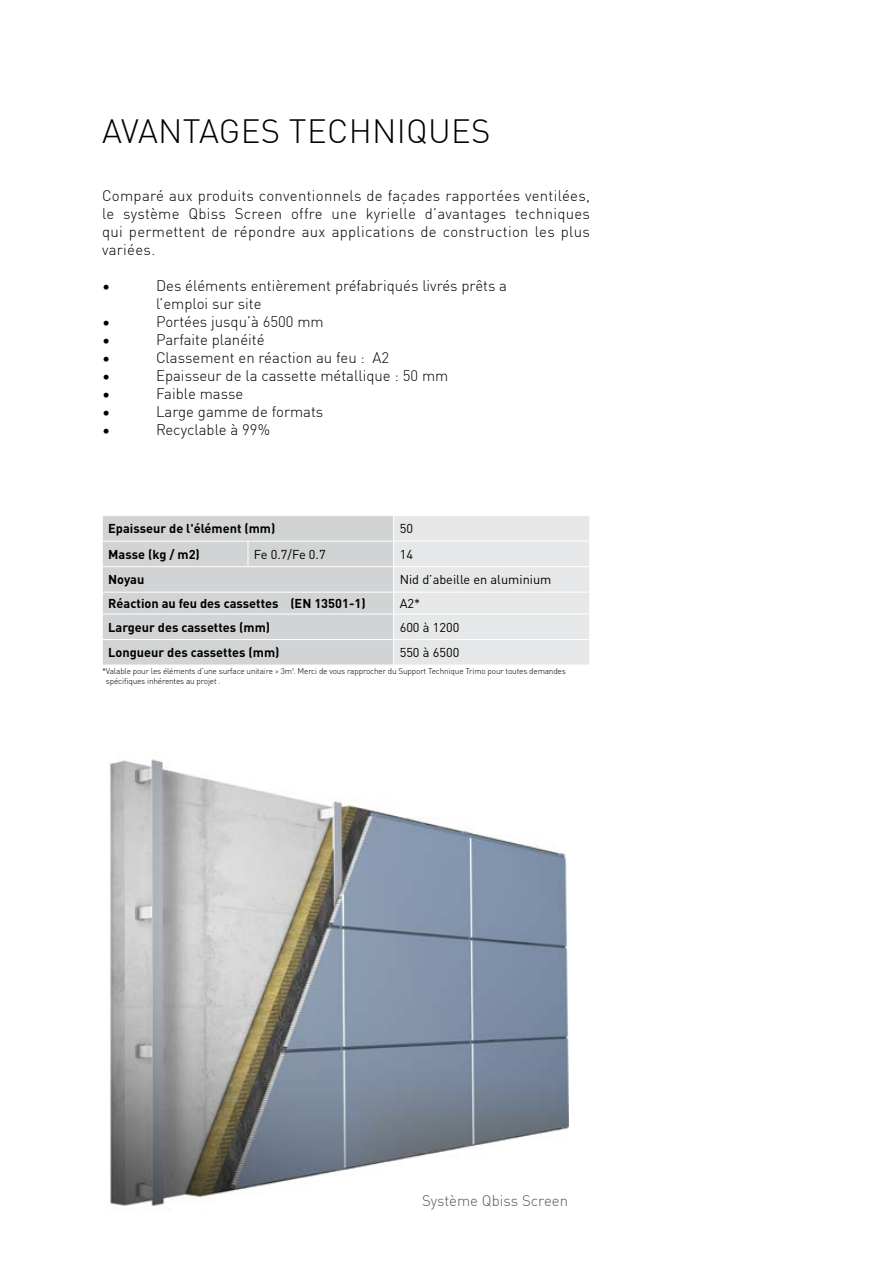
<style>
.page{position:relative;width:893px;height:1263px;background:#fff}
.page>*{position:absolute;margin:0;border:0;box-sizing:border-box;transform-origin:0 0}
.t1{font:300 33px "DIN Pro";letter-spacing:.01em;color:#000}
.t2{font:300 15px/18px "DIN Pro";color:#000;text-align:justify}
.t3{font:300 15px "DIN Pro";color:#58595b}
.t4{font:700 12.75px "DIN Pro";color:#000}
.t5{font:12.75px "DIN Pro";color:#000}
.t6{font:300 8.25px/9.9px "DIN Pro";letter-spacing:-.02em;color:#000}
</style>
<div class="page">
<svg style="left:103px;top:516px;width:486px;height:149px;background:#dadbdc"></svg>
<img style="left:110px;top:759px;width:458px;height:448px">
<h1 class="t1" style="left:102px;top:106px;width:390px">AVANTAGES TECHNIQUES</h1>
<p class="t2" style="left:102px;top:186px;width:489px">Comparé aux produits conventionnels de façades rapportées ventilées, le système Qbiss Screen offre une kyrielle d’avantages techniques qui permettent de répondre aux applications de construction les plus variées.</p>
<p class="t2" style="left:102px;top:276px;width:10px">•</p>
<p class="t2" style="left:156px;top:276px;width:353px">Des éléments entièrement préfabriqués livrés prêts a l’emploi sur site</p>
<p class="t2" style="left:102px;top:312px;width:10px">•</p>
<p class="t2" style="left:156px;top:312px;width:169px">Portées jusqu’à 6500 mm</p>
<p class="t2" style="left:102px;top:330px;width:10px">•</p>
<p class="t2" style="left:156px;top:330px;width:110px">Parfaite planéité</p>
<p class="t2" style="left:102px;top:348px;width:10px">•</p>
<p class="t2" style="left:156px;top:348px;width:235px">Classement en réaction au feu : A2</p>
<p class="t2" style="left:102px;top:366px;width:10px">•</p>
<p class="t2" style="left:156px;top:366px;width:294px">Epaisseur de la cassette métallique : 50 mm</p>
<p class="t2" style="left:102px;top:384px;width:10px">•</p>
<p class="t2" style="left:156px;top:384px;width:89px">Faible masse</p>
<p class="t2" style="left:102px;top:402px;width:10px">•</p>
<p class="t2" style="left:156px;top:402px;width:169px">Large gamme de formats</p>
<p class="t2" style="left:102px;top:420px;width:10px">•</p>
<p class="t2" style="left:156px;top:420px;width:116px">Recyclable à 99%</p>
<p class="t4" style="left:108px;top:520px;width:169px">Epaisseur de l'élément (mm)</p>
<p class="t5" style="left:400px;top:520px;width:15px">50</p>
<p class="t4" style="left:108px;top:545px;width:93px">Masse (kg / m2)</p>
<p class="t5" style="left:254px;top:545px;width:73px">Fe 0.7/Fe 0.7</p>
<p class="t5" style="left:400px;top:545px;width:15px">14</p>
<p class="t4" style="left:108px;top:571px;width:38px">Noyau</p>
<p class="t5" style="left:400px;top:571px;width:153px">Nid d’abeille en aluminium</p>
<p class="t4" style="left:108px;top:595px;width:259px">Réaction au feu des cassettes (EN 13501-1)</p>
<p class="t5" style="left:400px;top:595px;width:22px">A2*</p>
<p class="t4" style="left:108px;top:618px;width:163px">Largeur des cassettes (mm)</p>
<p class="t5" style="left:400px;top:618px;width:61px">600 à 1200</p>
<p class="t4" style="left:108px;top:644px;width:173px">Longueur des cassettes (mm)</p>
<p class="t5" style="left:400px;top:644px;width:61px">550 à 6500</p>
<p class="t6" style="left:106px;top:665px;width:461px;text-indent:-4px">*Valable pour les éléments d’une surface unitaire &gt; 3m². Merci de vous rapprocher du Support Technique Trimo pour toutes demandes spécifiques inhérentes au projet .</p>
<p class="t3" style="left:422px;top:1189px;width:148px">Système Qbiss Screen</p>
</div>
